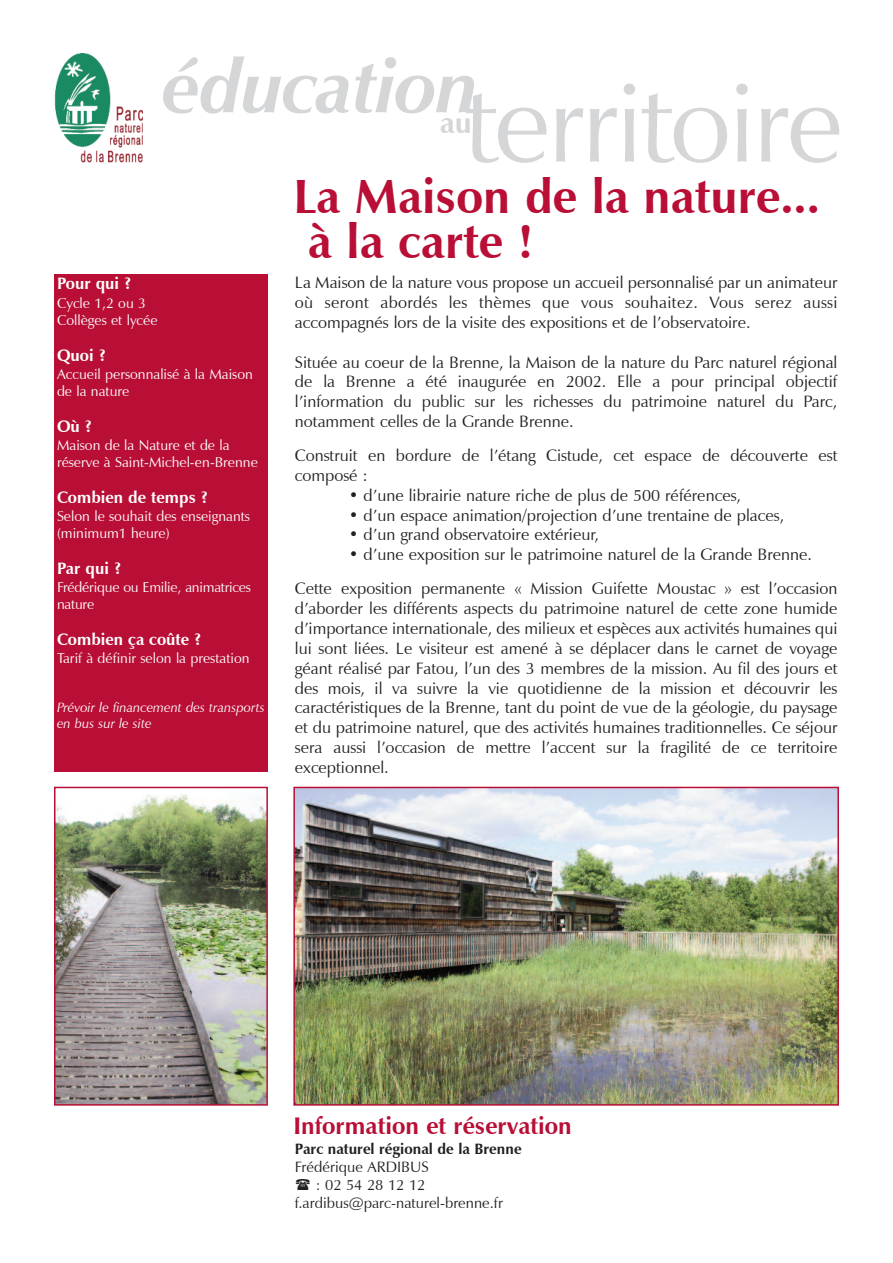
<style>
.page{position:relative;width:893px;height:1263px;background:#fff}
.page>*{position:absolute;margin:0;border:0;box-sizing:border-box;transform-origin:0 0}
.t1{font:112.5px "Zapf Humanist 601 BT";letter-spacing:-.025em;color:#d5d6d8}
.t2{font:italic 700 75px "Zapf Humanist 601 BT";letter-spacing:-.015em;color:#d5d6d8}
.t3{font:700 48px/45px "Zapf Humanist 601 BT";color:#b90f36}
.t4{font:700 30px "Zapf Humanist 601 BT";color:#d5d6d8}
.t5{font:700 24px "Zapf Humanist 601 BT";color:#b90f36}
.t6{font:16.5px/19.8px "Zapf Humanist 601 BT";color:#231f20;text-align:justify}
.t7{font:700 16.5px "Zapf Humanist 601 BT";color:#fff}
.t8{font:15px "Zapf Humanist 601 BT";color:#231f20}
.t9{font:700 15px "Zapf Humanist 601 BT";color:#231f20}
.t10{font:14.25px/17.1px "Zapf Humanist 601 BT";color:#fff}
.t11{font:italic 13.5px/16.2px "Zapf Humanist 601 BT";color:#fff}
</style>
<div class="page">
<img style="left:296px;top:790px;width:540px;height:313px">
<div style="left:293px;top:787px;width:546px;height:319px;border:2px solid #b90f36"></div>
<img style="left:54px;top:54px;width:89px;height:109px">
<img style="left:57px;top:794px;width:208px;height:309px">
<div style="left:54px;top:787px;width:214px;height:319px;border:2px solid #b90f36"></div>
<div style="left:54px;top:274px;width:214px;height:498px;background:#b90f36"></div>
<h2 class="t2" style="left:162px;top:41px;width:318px">éducation</h2>
<h1 class="t1" style="left:465px;top:54px;width:381px">territoire</h1>
<h3 class="t4" style="left:440px;top:105px;width:34px">au</h3>
<p class="t7" style="left:57px;top:274px;width:76px">Pour qui ?</p>
<p class="t10" style="left:57px;top:294px;width:102px">Cycle 1,2 ou 3<br>Collèges et lycée</p>
<p class="t7" style="left:57px;top:345px;width:50px">Quoi ?</p>
<p class="t10" style="left:57px;top:365px;width:197px">Accueil personnalisé à la Maison de la nature</p>
<p class="t7" style="left:57px;top:416px;width:37px">Où ?</p>
<p class="t10" style="left:57px;top:436px;width:202px">Maison de la Nature et de la réserve à Saint-Michel-en-Brenne</p>
<p class="t7" style="left:57px;top:487px;width:153px">Combien de temps ?</p>
<p class="t10" style="left:57px;top:507px;width:194px">Selon le souhait des enseignants (minimum1 heure)</p>
<p class="t7" style="left:57px;top:558px;width:66px">Par qui ?</p>
<p class="t10" style="left:57px;top:578px;width:195px">Frédérique ou Emilie, animatrices nature</p>
<p class="t7" style="left:57px;top:629px;width:146px">Combien ça coûte ?</p>
<p class="t10" style="left:57px;top:650px;width:194px">Tarif à définir selon la prestation</p>
<p class="t11" style="left:57px;top:699px;width:209px">Prévoir le financement des transports en bus sur le site</p>
<h3 class="t3" style="left:308px;top:174px;width:514px;text-indent:-14px">La Maison de la nature... à la carte !</h3>
<p class="t6" style="left:295px;top:273px;width:544px">La Maison de la nature vous propose un accueil personnalisé par un animateur où seront abordés les thèmes que vous souhaitez. Vous serez aussi accompagnés lors de la visite des expositions et de l’observatoire.</p>
<p class="t6" style="left:295px;top:352px;width:544px">Située au coeur de la Brenne, la Maison de la nature du Parc naturel régional de la Brenne a été inaugurée en 2002. Elle a pour principal objectif l’information du public sur les richesses du patrimoine naturel du Parc, notamment celles de la Grande Brenne.</p>
<p class="t6" style="left:295px;top:446px;width:544px">Construit en bordure de l’étang Cistude, cet espace de découverte est composé :</p>
<p class="t6" style="left:349px;top:485px;width:394px">• d’une librairie nature riche de plus de 500 références,</p>
<p class="t6" style="left:349px;top:505px;width:437px">• d’un espace animation/projection d’une trentaine de places,</p>
<p class="t6" style="left:349px;top:525px;width:252px">• d’un grand observatoire extérieur,</p>
<p class="t6" style="left:295px;top:537px;width:544px;line-height:34.2px;text-indent:54px">• d’une exposition sur le patrimoine naturel de la Grande Brenne.<br>Cette exposition permanente « Mission Guifette Moustac » est l’occasion</p>
<p class="t6" style="left:295px;top:599px;width:544px">d’aborder les différents aspects du patrimoine naturel de cette zone humide d’importance internationale, des milieux et espèces aux activités humaines qui lui sont liées. Le visiteur est amené à se déplacer dans le carnet de voyage géant réalisé par Fatou, l’un des 3 membres de la mission. Au fil des jours et des mois, il va suivre la vie quotidienne de la mission et découvrir les caractéristiques de la Brenne, tant du point de vue de la géologie, du paysage et du patrimoine naturel, que des activités humaines traditionnelles. Ce séjour sera aussi l’occasion de mettre l’accent sur la fragilité de ce territoire exceptionnel.</p>
<h3 class="t5" style="left:293px;top:1111px;width:280px">Information et réservation</h3>
<p class="t9" style="left:295px;top:1140px;width:228px">Parc naturel régional de la Brenne</p>
<p class="t8" style="left:295px;top:1158px;width:135px">Frédérique ARDIBUS</p>
<p class="t8" style="left:316px;top:1176px;width:111px">: 02 54 28 12 12</p>
<p class="t8" style="left:295px;top:1194px;width:210px">f.ardibus@parc-naturel-brenne.fr</p>
</div>
